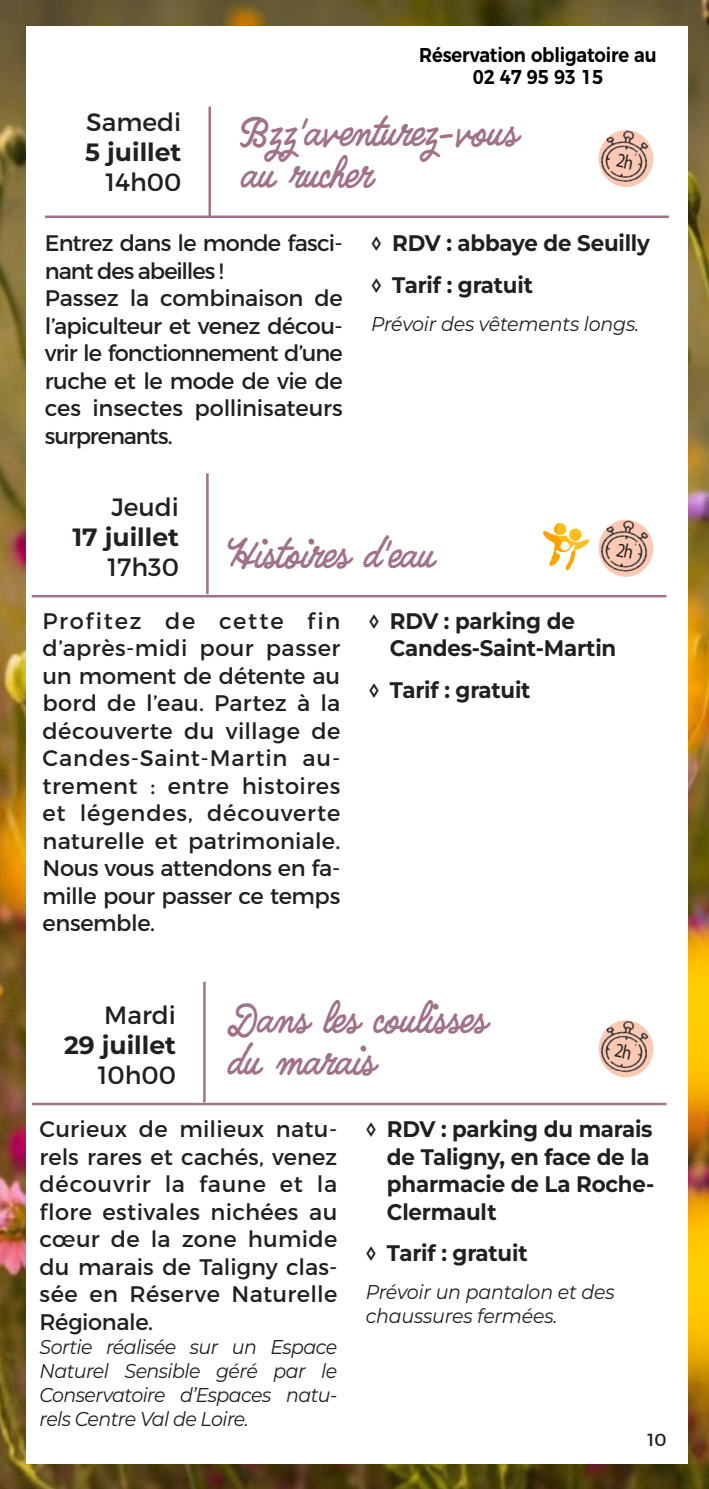
<style>
.page{position:relative;width:709px;height:1489px;background:#fff}
.page>*{position:absolute;margin:0;border:0;box-sizing:border-box;transform-origin:0 0}
.Activité{font:35px/42px "Quimby Gubernatorial";letter-spacing:-.02em;color:#a17189;scale:.95 1}
.Date{font:25px "Montserrat";color:#231f20}
.Date-2{font:700 25px "Montserrat";color:#231f20}
.Texte_activité{font:22.5px/27.5px "Montserrat";letter-spacing:-.015em;color:#231f20;text-align:justify}
.t1{font:700 22.5px/27.5px "Montserrat";letter-spacing:-.01em;color:#231f20;scale:.95 1}
.Texte_activité-2{font:22.5px/27.5px "Montserrat";letter-spacing:-.04em;color:#231f20}
.NB{font:italic 20px/24px "Montserrat";letter-spacing:-.025em;color:#231f20;text-align:justify;scale:.95 1}
.t2{font:600 20px/22.5px "Montserrat";letter-spacing:-.01em;color:#000002;text-align:center;scale:.9 1}
.t3{font:17.5px "Montserrat";color:#231f20}
</style>
<div class="page">
<img style="left:0;top:0;width:709px;height:1488px">
<div style="left:26px;top:26px;width:661px;height:1436px;background:#fff"></div>
<hr style="left:203px;top:981px;width:3px;height:121px;background:#a17189">
<hr style="left:32px;top:1102px;width:634px;height:3px;background:#a17189">
<hr style="left:206px;top:473px;width:3px;height:121px;background:#a17189">
<hr style="left:32px;top:595px;width:634px;height:2px;background:#a17189">
<svg style="left:543px;top:523px;width:46px;height:47px"></svg>
<hr style="left:45px;top:215px;width:624px;height:3px;background:#a17189">
<hr style="left:208px;top:107px;width:3px;height:110px;background:#a17189">
<img style="left:598px;top:130px;width:55px;height:55px">
<img style="left:598px;top:519px;width:55px;height:56px">
<img style="left:598px;top:1020px;width:55px;height:55px">
<svg style="left:615px;top:151px;width:21px;height:24px"></svg>
<svg style="left:615px;top:540px;width:21px;height:25px"></svg>
<svg style="left:614px;top:1041px;width:22px;height:24px"></svg>
<p class="Date" style="left:86px;top:107px;width:97px">Samedi</p>
<p class="Date-2" style="left:85px;top:135px;width:98px">5 juillet</p>
<p class="Date" style="left:105px;top:167px;width:77px">14h00</p>
<p class="t2" style="left:419px;top:42px;width:265px">Réservation obligatoire au<br>02 47 95 93 15</p>
<p class="Activité" style="left:240px;top:112px;width:293px">Bzz'aventurez-vous au rucher</p>
<p class="Texte_activité-2" style="left:45px;top:229px;width:299px">Entrez dans le monde fasci&shy;nant des abeilles !</p>
<p class="Texte_activité" style="left:45px;top:284px;width:299px">Passez la combinaison de l’apiculteur et venez décou&shy;vrir le fonctionnement d’une ruche et le mode de vie de ces insectes pollinisateurs surprenants.</p>
<p class="t1" style="left:371px;top:229px;width:295px">◊ RDV : abbaye de Seuilly</p>
<p class="t1" style="left:371px;top:270px;width:172px">◊ Tarif : gratuit</p>
<p class="NB" style="left:371px;top:311px;width:284px">Prévoir des vêtements longs.</p>
<p class="Date" style="left:111px;top:491px;width:69px">Jeudi</p>
<p class="Date-2" style="left:72px;top:520px;width:108px">17 juillet</p>
<p class="Date" style="left:108px;top:551px;width:73px">17h30</p>
<p class="Activité" style="left:227px;top:533px;width:219px">Histoires d'eau</p>
<p class="Texte_activité" style="left:43px;top:606px;width:299px">Profitez de cette fin d’après-midi pour passer un moment de détente au bord de l’eau. Partez à la découverte du village de Candes-Saint-Martin au&shy;trement : entre histoires et légendes, découverte naturelle et patrimoniale.<br>Nous vous attendons en fa&shy;mille pour passer ce temps ensemble.</p>
<p class="t1" style="left:390px;top:606px;width:240px;text-indent:-21px">◊ RDV : parking de<br>Candes-Saint-Martin</p>
<p class="t1" style="left:369px;top:675px;width:172px">◊ Tarif : gratuit</p>
<p class="Date" style="left:104px;top:999px;width:73px">Mardi</p>
<p class="Date-2" style="left:64px;top:1028px;width:113px">29 juillet</p>
<p class="Date" style="left:98px;top:1059px;width:80px">10h00</p>
<p class="Activité" style="left:227px;top:999px;width:274px">Dans les coulisses du marais</p>
<p class="Texte_activité" style="left:40px;top:1115px;width:299px">Curieux de milieux natu&shy;rels rares et cachés, venez découvrir la faune et la flore estivales nichées au cœur de la zone humide du marais de Taligny clas&shy;sée en Réserve Naturelle Régionale.</p>
<p class="NB" style="left:40px;top:1333px;width:315px">Sortie réalisée sur un Espace Naturel Sensible géré par le Conservatoire d’Espaces natu&shy;rels Centre Val de Loire.</p>
<p class="t1" style="left:387px;top:1114px;width:283px;text-indent:-21px">◊ RDV : parking du marais de Taligny, en face de la pharmacie de La Roche-<br>Clermault</p>
<p class="t1" style="left:366px;top:1238px;width:172px">◊ Tarif : gratuit</p>
<p class="NB" style="left:366px;top:1279px;width:264px">Prévoir un pantalon et des chaussures fermées.</p>
<p class="t3" style="left:647px;top:1429px;width:20px">10</p>
</div>
